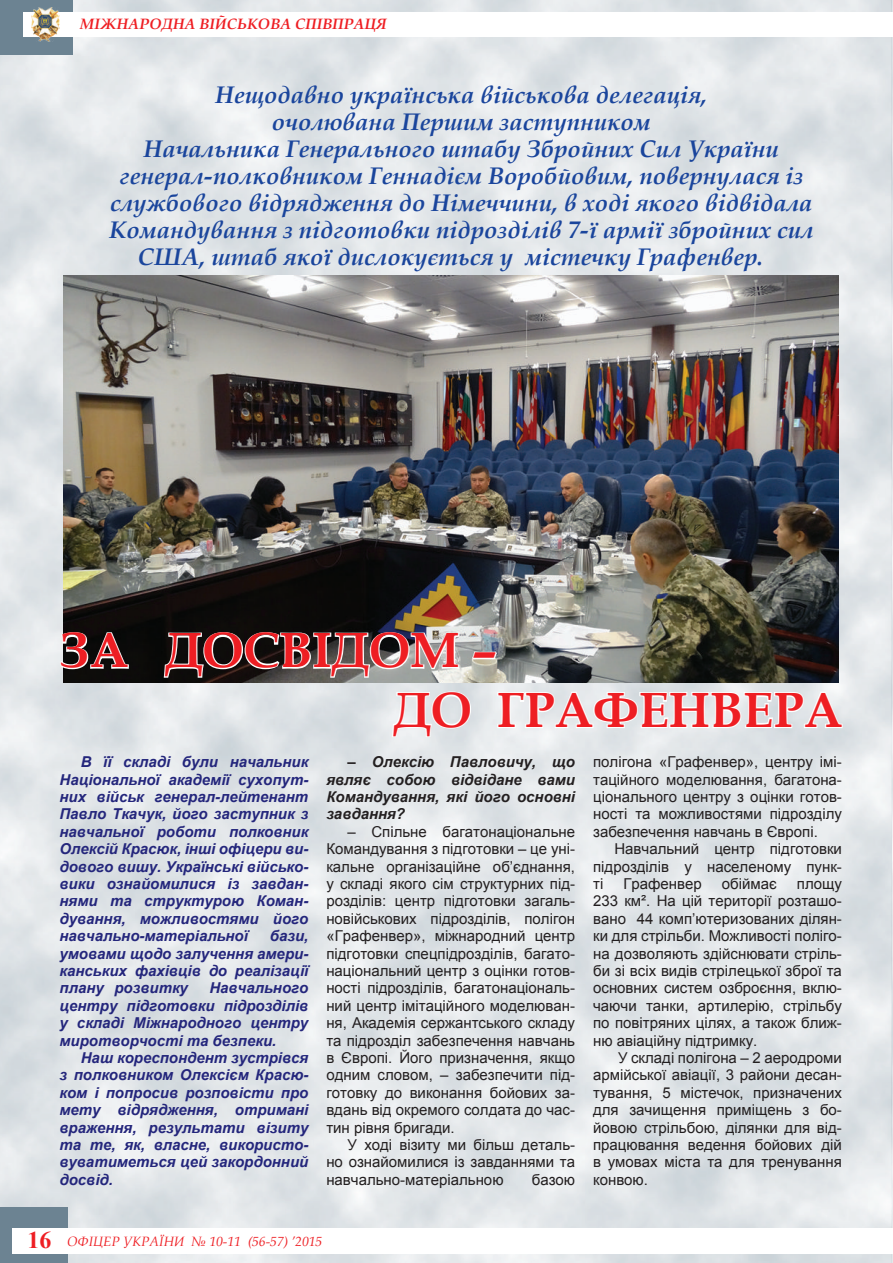
<style>
.page{position:relative;width:893px;height:1263px;background:#fff}
.page>*{position:absolute;margin:0;border:0;box-sizing:border-box;transform-origin:0 0}
.t1{font:700 49.5px "Book Antiqua";color:#ee1e23}
.t2{font:italic 700 24px/27px "Book Antiqua";color:#1a459c}
.t3{font:15px/17.4px "Arial";color:#231f20;text-align:justify}
.t4{font:italic 700 15px/17.4px "Arial";color:#24267c;text-align:justify}
.t5{font:italic 700 15px/17.4px "Arial";color:#231f20;text-align:justify}
.t6{font:italic 700 15px "Book Antiqua";color:#ee1e23}
.t7{font:italic 13.5px "Book Antiqua";color:#ee1e23}
.s1{font-family:"Times New Roman";font-weight:700;font-style:normal;font-size:24px}
</style>
<div class="page">
<img style="left:0;top:0;width:893px;height:1263px">
<div style="left:0;top:1207px;width:67px;height:56px;background:#6c8392"></div>
<div style="left:0;top:0;width:72px;height:54px;background:#6c8392"></div>
<div style="left:12px;top:1228px;width:881px;height:25px;background:#fff"></div>
<div style="left:23px;top:13px;width:870px;height:24px;background:#fff"></div>
<img style="left:31px;top:8px;width:29px;height:34px">
<svg style="left:64px;top:1197px;width:262px;height:66px"></svg>
<div style="left:69px;top:6px;width:329px;height:37px;background:#fff;opacity:.75"></div>
<svg style="left:76px;top:0;width:315px;height:53px"></svg>
<img style="left:63px;top:275px;width:775px;height:407px">
<svg style="left:58px;top:631px;width:72px;height:39px"></svg>
<img style="left:162px;top:280px;width:682px;height:575px">
<p class="t6" style="left:80px;top:14px;width:308px">МІЖНАРОДНА ВІЙСЬКОВА СПІВПРАЦЯ</p>
<p class="t2" style="left:215px;top:81px;width:493px">Нещодавно українська військова делегація,</p>
<p class="t2" style="left:272px;top:108px;width:381px">очолювана Першим заступником</p>
<p class="t2" style="left:144px;top:135px;width:637px">Начальника Генерального штабу Збройних Сил України</p>
<p class="t2" style="left:119px;top:162px;width:685px">генерал-полковником Геннадієм Воробйовим, повернулася із</p>
<p class="t2" style="left:110px;top:189px;width:704px">службового відрядження до Німеччини, в ході якого відвідала</p>
<p class="t2" style="left:138px;top:216px;width:677px;text-indent:-29px">Командування з підготовки підрозділів 7-ї армії збройних сил<br>США, штаб якої дислокується у містечку Графенвер.</p>
<p class="t1" style="left:60px;top:617px;width:439px">ЗА ДОСВІДОМ –</p>
<p class="t1" style="left:394px;top:676px;width:450px">ДО ГРАФЕНВЕРА</p>
<p class="t4" style="left:60px;top:754px;width:250px;text-indent:21px">В її складі були начальник Національної академії сухопут&shy;них військ генерал-лейтенант Павло Ткачук, його заступник з навчальної роботи полковник Олексій Красюк, інші офіцери ви&shy;дового вишу. Українські військо&shy;вики ознайомилися із завдан&shy;нями та структурою Коман&shy;дування, можливостями його навчально-матеріальної</p>
<p class="t4" style="left:60px;top:928px;width:250px;text-indent:210px">бази, умовами щодо залучення амери&shy;канських фахівців до реалізації плану розвитку</p>
<p class="t4" style="left:60px;top:980px;width:250px;text-indent:150px">Навчального центру підготовки підрозділів у складі Міжнародного центру миротворчості та безпеки.</p>
<p class="t4" style="left:60px;top:1049px;width:250px;text-indent:21px">Наш кореспондент зустрівся з полковником Олексієм Красю&shy;ком і попросив розповісти про мету відрядження, отримані враження, результати візиту та те, як, власне, використо&shy;вуватиметься цей закордонний досвід.</p>
<p class="t5" style="left:326px;top:754px;width:250px;text-indent:21px">– Олексію Павловичу, що являє собою відвідане вами Командування, які його основні завдання?</p>
<p class="t3" style="left:326px;top:823px;width:250px;text-indent:21px">– Спільне багатонаціональне Командування з підготовки – це уні&shy;кальне організаційне об’єднання, у складі якого сім структурних під&shy;розділів: центр підготовки загаль&shy;новійськових підрозділів, полігон «Графенвер», міжнародний центр підготовки спецпідрозділів, багато&shy;національний центр з оцінки готов&shy;ності підрозділів, багатонаціональ&shy;ний центр імітаційного моделюван&shy;ня, Академія сержантського складу та підрозділ забезпечення навчань в Європі. Його призначення, якщо одним словом, – забезпечити під&shy;готовку до виконання бойових за&shy;вдань від окремого солдата до час&shy;тин рівня бригади.</p>
<p class="t3" style="left:326px;top:1136px;width:250px;text-indent:21px">У ході візиту ми більш деталь&shy;но ознайомилися із завданнями та навчально-матеріальною</p>
<p class="t3" style="left:532px;top:1171px;width:45px">базою</p>
<p class="t3" style="left:593px;top:753px;width:250px">полігона «Графенвер», центру імі&shy;таційного моделювання, багатона&shy;ціонального центру з оцінки готов&shy;ності та можливостями підрозділу забезпечення навчань в Європі.</p>
<p class="t3" style="left:593px;top:840px;width:250px;text-indent:21px">Навчальний центр підготовки підрозділів у населеному пунк&shy;ті</p>
<p class="t3" style="left:623px;top:875px;width:80px">Графенвер</p>
<p class="t3" style="left:722px;top:875px;width:56px">обіймає</p>
<p class="t3" style="left:593px;top:875px;width:250px;text-indent:204px">площу 233 км². На цій території розташо&shy;вано 44 комп’ютеризованих ділян&shy;ки для стрільби. Можливості поліго&shy;на дозволяють здійснювати стріль&shy;би зі всіх видів стрілецької зброї та основних систем озброєння, вклю&shy;чаючи танки, артилерію, стрільбу по повітряних цілях, а також ближ&shy;ню авіаційну підтримку.</p>
<p class="t3" style="left:593px;top:1049px;width:250px;text-indent:25px">У складі полігона – 2 аеродроми армійської авіації, 3 райони десан&shy;тування, 5 містечок, призначених для зачищення приміщень з бо&shy;йовою стрільбою, ділянки для від&shy;працювання ведення бойових дій в умовах міста та для тренування конвою.</p>
<p class="t7" style="left:27px;top:1232px;width:296px"><span class="s1">16</span> ОФІЦЕР УКРАЇНИ № 10-11 (56-57) ’2015</p>
</div>
